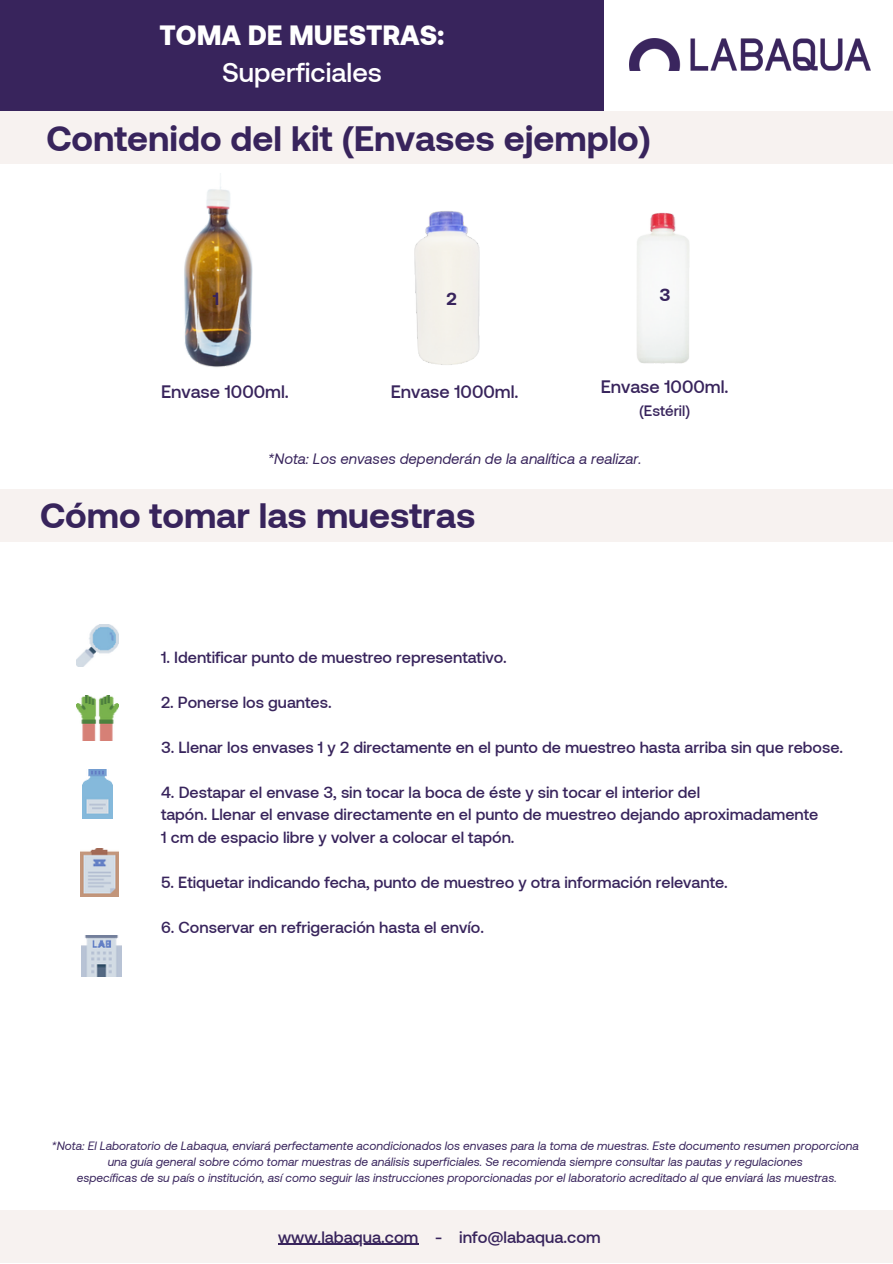
<style>
.page{position:relative;width:893px;height:1264px;background:#fff}
.page>*{position:absolute;margin:0;border:0;box-sizing:border-box;transform-origin:0 0}
.t1{font:700 36px "Aeonik";color:#38245c}
.t2{font:900 27.15px "Aeonik";color:#fff}
.t3{font:500 27.15px "Aeonik";color:#fff}
.t4{font:500 18px "Aeonik";color:#38245c}
.t5{font:700 18px "Aeonik";color:#38245c}
.t6{font:500 16.5px "Aeonik";color:#38245c}
.t7{font:500 16.05px "Aeonik";color:#38245c}
.t8{font:italic 15px "Aeonik";color:#38245c}
.t9{font:500 15px "Aeonik";color:#38245c}
.t10{font:italic 12px "Aeonik";color:#38245c}
</style>
<div class="page">
<div style="left:0;top:1210px;width:892px;height:52px;background:#f7f2f0"></div>
<hr style="left:278px;top:1243px;width:140px;height:1px;background:#38245c">
<img style="left:629px;top:39px;width:241px;height:31px">
<div style="left:0;top:0;width:603px;height:111px;background:#38245c"></div>
<div style="left:0;top:111px;width:892px;height:52px;background:#f7f2f0"></div>
<div style="left:0;top:490px;width:892px;height:52px;background:#f7f2f0"></div>
<img style="left:184px;top:179px;width:69px;height:188px">
<img style="left:414px;top:211px;width:66px;height:154px">
<img style="left:637px;top:212px;width:53px;height:152px">
<img style="left:77px;top:624px;width:41px;height:42px">
<img style="left:77px;top:695px;width:41px;height:45px">
<img style="left:82px;top:769px;width:31px;height:49px">
<img style="left:81px;top:935px;width:40px;height:41px">
<img style="left:80px;top:848px;width:39px;height:48px">
<p class="t2" style="left:160px;top:18px;width:286px">TOMA DE MUESTRAS:</p>
<p class="t3" style="left:222px;top:55px;width:161px">Superficiales</p>
<p class="t1" style="left:46px;top:115px;width:606px">Contenido del kit (Envases ejemplo)</p>
<p class="t5" style="left:213px;top:287px;width:8px">1</p>
<p class="t5" style="left:446px;top:287px;width:12px">2</p>
<p class="t5" style="left:659px;top:283px;width:12px">3</p>
<p class="t4" style="left:161px;top:380px;width:129px">Envase 1000ml.</p>
<p class="t4" style="left:391px;top:380px;width:129px">Envase 1000ml.</p>
<p class="t4" style="left:600px;top:375px;width:129px">Envase 1000ml.</p>
<p class="t9" style="left:639px;top:401px;width:52px">(Estéril)</p>
<p class="t8" style="left:268px;top:449px;width:375px">*Nota: Los envases dependerán de la analítica a realizar.</p>
<p class="t1" style="left:40px;top:492px;width:437px">Cómo tomar las muestras</p>
<p class="t7" style="left:161px;top:646px;width:347px">1. Identificar punto de muestreo representativo.</p>
<p class="t7" style="left:161px;top:691px;width:172px">2. Ponerse los guantes.</p>
<p class="t7" style="left:161px;top:736px;width:683px">3. Llenar los envases 1 y 2 directamente en el punto de muestreo hasta arriba sin que rebose.</p>
<p class="t7" style="left:161px;top:781px;width:540px">4. Destapar el envase 3, sin tocar la boca de éste y sin tocar el interior del</p>
<p class="t7" style="left:161px;top:804px;width:659px">tapón. Llenar el envase directamente en el punto de muestreo dejando aproximadamente</p>
<p class="t7" style="left:161px;top:826px;width:355px">1 cm de espacio libre y volver a colocar el tapón.</p>
<p class="t7" style="left:161px;top:871px;width:568px">5. Etiquetar indicando fecha, punto de muestreo y otra información relevante.</p>
<p class="t7" style="left:161px;top:916px;width:324px">6. Conservar en refrigeración hasta el envío.</p>
<p class="t10" style="left:52px;top:1137px;width:808px">*Nota: El Laboratorio de Labaqua, enviará perfectamente acondicionados los envases para la toma de muestras. Este documento resumen proporciona</p>
<p class="t10" style="left:108px;top:1153px;width:696px">una guía general sobre cómo tomar muestras de análisis superficiales. Se recomienda siempre consultar las pautas y regulaciones</p>
<p class="t10" style="left:77px;top:1169px;width:761px">específicas de su país o institución, así como seguir las instrucciones proporcionadas por el laboratorio acreditado al que enviará las muestras.</p>
<p class="t6" style="left:278px;top:1226px;width:324px">www.labaqua.com - info@labaqua.com</p>
</div>
